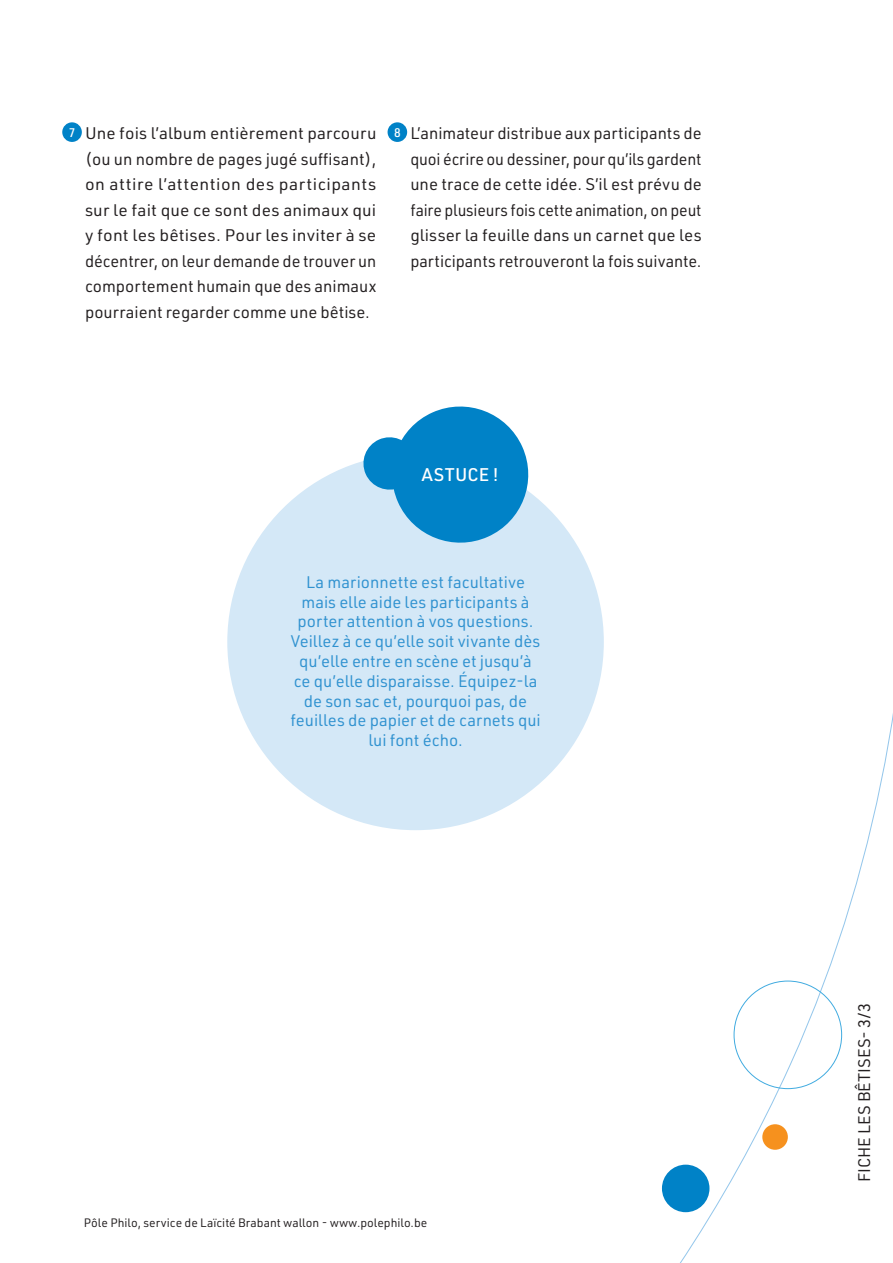
<style>
.page{position:relative;width:893px;height:1263px;background:#fff}
.page>*{position:absolute;margin:0;border:0;box-sizing:border-box;transform-origin:0 0}
.B_Titre_3{font:500 18px "URWDIN";letter-spacing:.02em;color:#fff}
.B_Txt_courant{font:16.5px/25.5px "URWDIN";color:#231f20;text-align:justify}
.B_public_2{font:16.5px/19.8px "URWDIN";color:#3092d0;text-align:center}
.t1{font:500 12.3px "URWDIN";color:#fff}
.t2{font:12px "URWDIN";color:#231f20}
</style>
<div class="page">
<div style="left:662px;top:1165px;width:47px;height:47px;background:#0082c7;border-radius:50%"></div>
<div style="left:227px;top:454px;width:377px;height:376px;background:#d4e8f7;border-radius:50%"></div>
<svg style="left:361px;top:406px;width:177px;height:137px"></svg>
<div style="left:62px;top:122px;width:20px;height:20px;background:#0082c7;border-radius:50%"></div>
<div style="left:388px;top:122px;width:19px;height:20px;background:#0082c7;border-radius:50%"></div>
<p class="B_Txt_courant" style="left:85px;top:120px;width:293px">Une fois l’album entièrement parcouru (ou un nombre de pages jugé suffisant), on attire l’attention des participants sur le fait que ce sont des animaux qui y font les bêtises. Pour les inviter à se décentrer, on leur demande de trouver un comportement humain que des animaux pourraient regarder comme une bêtise.</p>
<p class="t1" style="left:69px;top:124px;width:8px">7</p>
<p class="B_Txt_courant" style="left:410px;top:120px;width:293px">L’animateur distribue aux participants de quoi écrire ou dessiner, pour qu’ils gardent une trace de cette idée. S’il est prévu de faire plusieurs fois cette animation, on peut glisser la feuille dans un carnet que les participants retrouveront la fois suivante.</p>
<p class="t1" style="left:394px;top:124px;width:8px">8</p>
<p class="B_Titre_3" style="left:422px;top:463px;width:78px">ASTUCE !</p>
<p class="B_public_2" style="left:290px;top:571px;width:252px">La marionnette est facultative mais elle aide les participants à porter attention à vos questions.<br>Veillez à ce qu’elle soit vivante dès qu’elle entre en scène et jusqu’à ce qu’elle disparaisse. Équipez-la de son sac et, pourquoi pas, de feuilles de papier et de carnets qui lui font écho.</p>
<p class="t2" style="left:84px;top:1215px;width:345px">Pôle Philo, service de Laïcité Brabant wallon - www.polephilo.be</p>
<p class="B_Txt_courant" style="left:851px;top:1182px;width:181px;rotate:-90deg">FICHE LES BÊTISES- 3/3</p>
</div>
